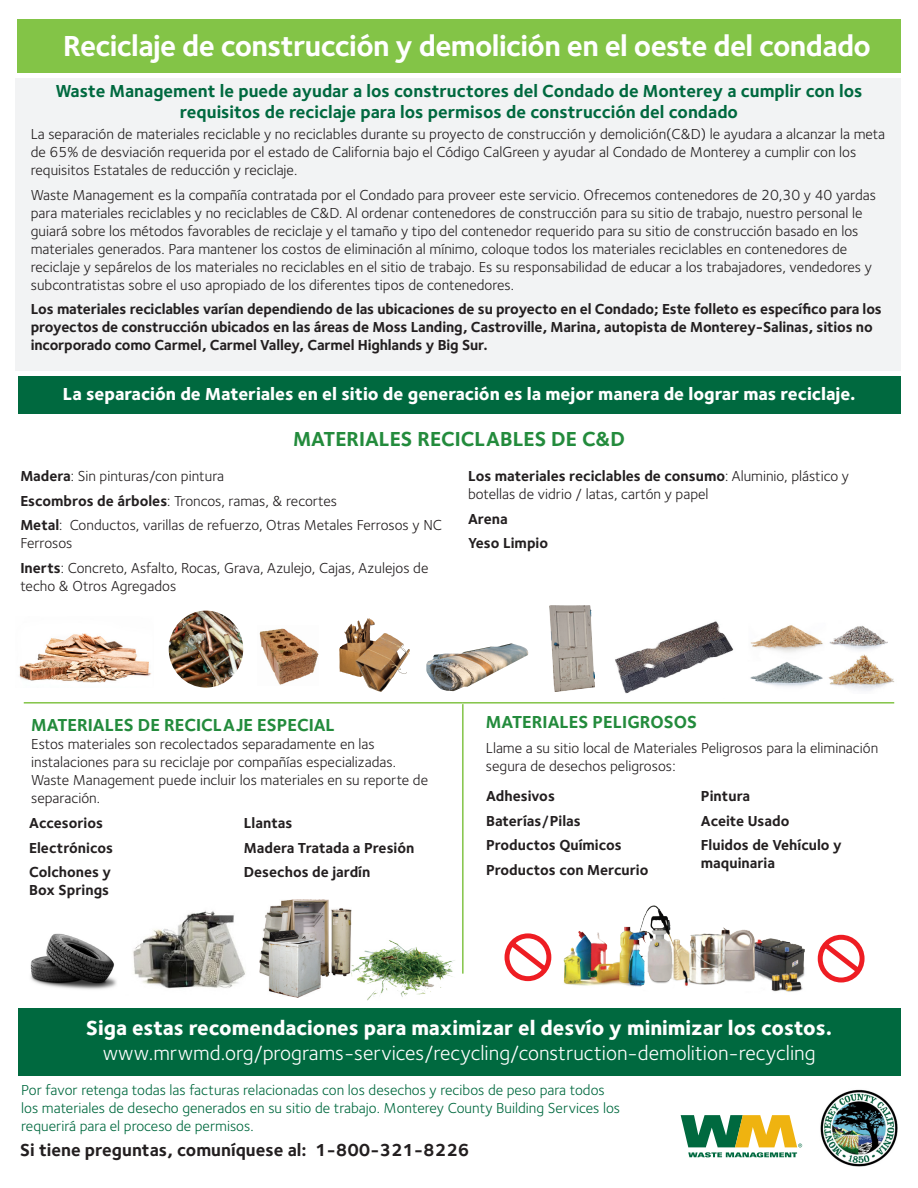
<style>
.page{position:relative;width:918px;height:1188px;background:#fff}
.page>*{position:absolute;margin:0;border:0;box-sizing:border-box;transform-origin:0 0}
.Large_head_-_24_27_L{font:700 30px "Foundry Sterling";letter-spacing:-.02em;color:#fff}
.t1{font:21px "Foundry Sterling";color:#fff}
.t2{font:800 21px "Foundry Sterling";color:#fff}
.t3{font:700 21px "Foundry Sterling";color:#238b3c}
.Title_-_7_5_9_Extra{font:700 18px/21.6px "Foundry Sterling";color:#00693f;text-align:center}
.t4{font:800 18px "Foundry Sterling";color:#fff}
.t5{font:700 18px "Foundry Sterling";color:#238b3c}
.t6{font:700 18px "Foundry Sterling";color:#231f20}
.t7{font:15px/18px "Foundry Sterling";color:#231f20}
.t8{font:700 15px/18px "Foundry Sterling";letter-spacing:-.01em;color:#231f20}
.t9{font:15px/18px "Foundry Sterling";color:#00693f}
.s1{font-weight:700}
</style>
<div class="page">
<img style="left:19px;top:633px;width:132px;height:50px">
<div style="left:15px;top:78px;width:886px;height:292px;background:#f2f3f4"></div>
<div style="left:17px;top:19px;width:884px;height:54px;background:#83c447"></div>
<div style="left:18px;top:1008px;width:883px;height:68px;background:#00693f"></div>
<div style="left:18px;top:376px;width:883px;height:37px;background:#00693f"></div>
<hr style="left:462px;top:704px;width:2px;height:270px;background:#83c447">
<hr style="left:24px;top:702px;width:438px;height:2px;background:#83c447">
<hr style="left:462px;top:702px;width:432px;height:2px;background:#83c447">
<img style="left:259px;top:628px;width:59px;height:57px">
<img style="left:339px;top:618px;width:30px;height:59px">
<img style="left:133px;top:910px;width:112px;height:79px">
<img style="left:30px;top:933px;width:87px;height:57px">
<img style="left:259px;top:899px;width:93px;height:99px">
<img style="left:550px;top:606px;width:44px;height:86px">
<svg style="left:504px;top:933px;width:48px;height:49px"></svg>
<img style="left:563px;top:905px;width:242px;height:87px">
<svg style="left:681px;top:1115px;width:121px;height:42px"></svg>
<img style="left:615px;top:621px;width:119px;height:73px">
<img style="left:426px;top:643px;width:103px;height:48px">
<img style="left:349px;top:938px;width:106px;height:63px">
<img style="left:820px;top:1089px;width:78px;height:78px">
<img style="left:750px;top:625px;width:145px;height:66px">
<img style="left:169px;top:611px;width:74px;height:77px">
<svg style="left:817px;top:934px;width:48px;height:49px"></svg>
<p class="Large_head_-_24_27_L" style="left:63px;top:28px;width:809px">Reciclaje de construcción y demolición en el oeste del condado</p>
<p class="Title_-_7_5_9_Extra" style="left:55px;top:80px;width:809px">Waste Management le puede ayudar a los constructores del Condado de Monterey a cumplir con los requisitos de reciclaje para los permisos de construcción del condado</p>
<p class="t7" style="left:31px;top:125px;width:856px">La separación de materiales reciclable y no reciclables durante su proyecto de construcción y demolición(C&amp;D) le ayudara a alcanzar la meta de 65% de desviación requerida por el estado de California bajo el Código CalGreen y ayudar al Condado de Monterey a cumplir con los requisitos Estatales de reducción y reciclaje.</p>
<p class="t7" style="left:31px;top:186px;width:847px">Waste Management es la compañía contratada por el Condado para proveer este servicio. Ofrecemos contenedores de 20,30 y 40 yardas para materiales reciclables y no reciclables de C&amp;D. Al ordenar contenedores de construcción para su sitio de trabajo, nuestro personal le guiará sobre los métodos favorables de reciclaje y el tamaño y tipo del contenedor requerido para su sitio de construcción basado en los materiales generados. Para mantener los costos de eliminación al mínimo, coloque todos los materiales reciclables en contenedores de reciclaje y sepárelos de los materiales no reciclables en el sitio de trabajo. Es su responsabilidad de educar a los trabajadores, vendedores y subcontratistas sobre el uso apropiado de los diferentes tipos de contenedores.</p>
<p class="t8" style="left:31px;top:301px;width:853px">Los materiales reciclables varían dependiendo de las ubicaciones de su proyecto en el Condado; Este folleto es específico para los proyectos de construcción ubicados en las áreas de Moss Landing, Castroville, Marina, autopista de Monterey-Salinas, sitios no incorporado como Carmel, Carmel Valley, Carmel Highlands y Big Sur.</p>
<p class="t4" style="left:63px;top:383px;width:794px">La separación de Materiales en el sitio de generación es la mejor manera de lograr mas reciclaje.</p>
<p class="t3" style="left:293px;top:426px;width:333px">MATERIALES RECICLABLES DE C&amp;D</p>
<p class="t7" style="left:20px;top:467px;width:205px"><span class="s1">Madera</span>: Sin pinturas/con pintura</p>
<p class="t7" style="left:20px;top:492px;width:318px"><span class="s1">Escombros de árboles</span>: Troncos, ramas, &amp; recortes</p>
<p class="t7" style="left:20px;top:517px;width:423px"><span class="s1">Metal</span>: Conductos, varillas de refuerzo, Otras Metales Ferrosos y NC<br>Ferrosos</p>
<p class="t7" style="left:20px;top:559px;width:410px"><span class="s1">Inerts</span>: Concreto, Asfalto, Rocas, Grava, Azulejo, Cajas, Azulejos de techo &amp; Otros Agregados</p>
<p class="t7" style="left:468px;top:467px;width:383px"><span class="s1">Los materiales reciclables de consumo</span>: Aluminio, plástico y botellas de vidrio / latas, cartón y papel</p>
<p class="t8" style="left:468px;top:510px;width:41px">Arena</p>
<p class="t8" style="left:468px;top:535px;width:82px">Yeso Limpio</p>
<p class="t5" style="left:31px;top:714px;width:305px">MATERIALES DE RECICLAJE ESPECIAL</p>
<p class="t7" style="left:31px;top:735px;width:398px">Estos materiales son recolectados separadamente en las instalaciones para su reciclaje por compañías especializadas.<br>Waste Management puede incluir los materiales en su reporte de separación.</p>
<p class="t8" style="left:29px;top:815px;width:75px">Accesorios</p>
<p class="t8" style="left:29px;top:839px;width:85px">Electrónicos</p>
<p class="t8" style="left:29px;top:864px;width:84px">Colchones y<br>Box Springs</p>
<p class="t8" style="left:244px;top:815px;width:50px">Llantas</p>
<p class="t8" style="left:244px;top:839px;width:172px">Madera Tratada a Presión</p>
<p class="t8" style="left:244px;top:864px;width:128px">Desechos de jardín</p>
<p class="t5" style="left:486px;top:711px;width:213px">MATERIALES PELIGROSOS</p>
<p class="t7" style="left:486px;top:739px;width:394px">Llame a su sitio local de Materiales Peligrosos para la eliminación segura de desechos peligrosos:</p>
<p class="t8" style="left:486px;top:788px;width:70px">Adhesivos</p>
<p class="t8" style="left:486px;top:812px;width:96px">Baterías/Pilas</p>
<p class="t8" style="left:486px;top:837px;width:137px">Productos Químicos</p>
<p class="t8" style="left:486px;top:862px;width:164px">Productos con Mercurio</p>
<p class="t8" style="left:701px;top:788px;width:51px">Pintura</p>
<p class="t8" style="left:701px;top:812px;width:90px">Aceite Usado</p>
<p class="t8" style="left:701px;top:837px;width:143px">Fluidos de Vehículo y maquinaria</p>
<p class="t2" style="left:86px;top:1015px;width:747px">Siga estas recomendaciones para maximizar el desvío y minimizar los costos.</p>
<p class="t1" style="left:103px;top:1041px;width:715px">www.mrwmd.org/programs-services/recycling/construction-demolition-recycling</p>
<p class="t9" style="left:21px;top:1081px;width:600px">Por favor retenga todas las facturas relacionadas con los desechos y recibos de peso para todos los materiales de desecho generados en su sitio de trabajo. Monterey County Building Services los requerirá para el proceso de permisos.</p>
<p class="t6" style="left:20px;top:1139px;width:451px">Si tiene preguntas, comuníquese al: 1-800-321-8226</p>
</div>
